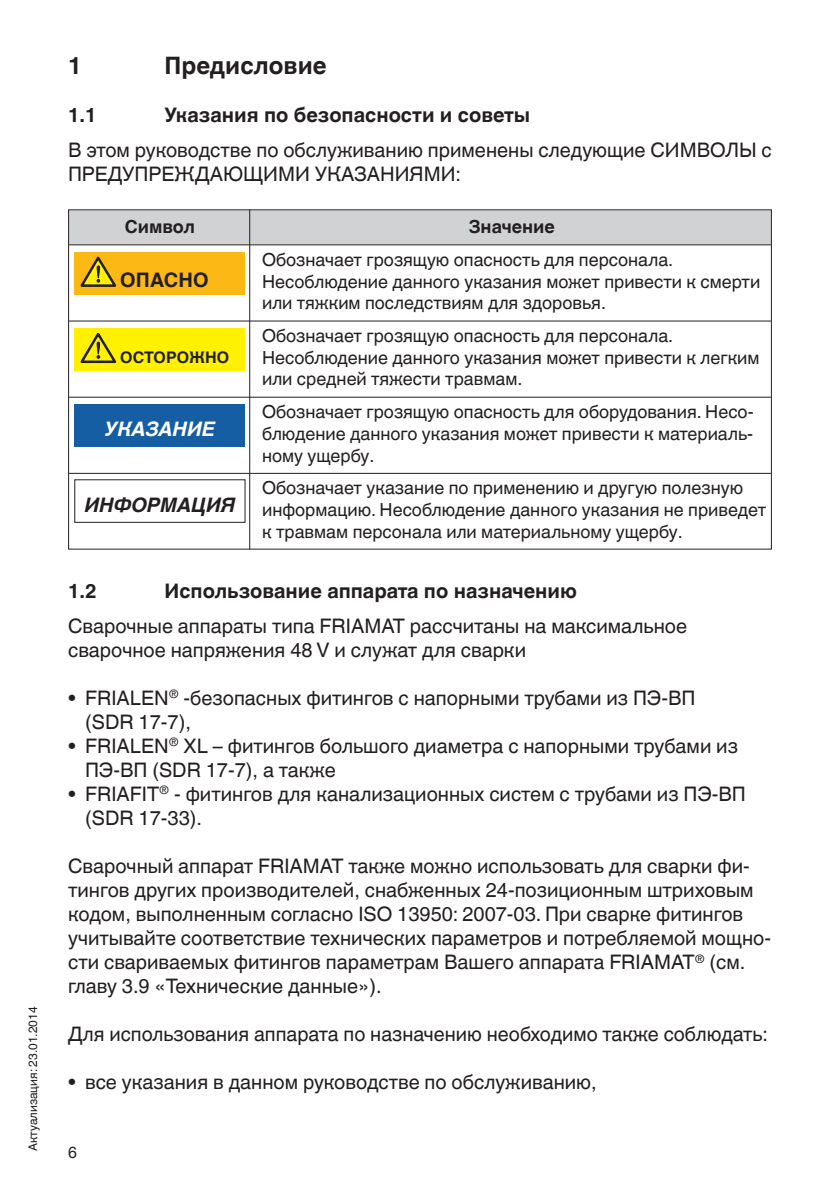
<style>
.page{position:relative;width:840px;height:1191px;background:#fff}
.page>*{position:absolute;margin:0;border:0;box-sizing:border-box;transform-origin:0 0}
.t1{font:700 24px "Helvetica World";color:#231f20}
.t2{font:20px/24px "Helvetica World";color:#231f20}
.t3{font:700 20px "Helvetica World";color:#231f20}
.t4{font:italic 700 20px "Helvetica World";color:#231f20}
.t5{font:italic 700 20px "Helvetica World";color:#fff}
.t6{font:18px/21.6px "Helvetica World";color:#231f20}
.t7{font:700 18px "Helvetica World";color:#231f20}
.t8{font:700 16px "Helvetica World";letter-spacing:.01em;color:#231f20}
.t9{font:16px "Helvetica Neue";color:#231f20}
.t10{font:12px "Helvetica World";color:#231f20}
</style>
<div class="page">
<div style="left:69px;top:210px;width:701px;height:34px;background:#d1d2d4"></div>
<hr style="left:69px;top:244px;width:701px;height:1px;background:#231f20">
<hr style="left:69px;top:320px;width:701px;height:1px;background:#231f20">
<hr style="left:69px;top:397px;width:701px;height:1px;background:#231f20">
<hr style="left:69px;top:473px;width:701px;height:1px;background:#231f20">
<div style="left:75px;top:252px;width:170px;height:42px;background:#fcb814"></div>
<svg style="left:80px;top:256px;width:36px;height:31px"></svg>
<div style="left:75px;top:328px;width:170px;height:42px;background:#fff101"></div>
<svg style="left:80px;top:333px;width:36px;height:30px"></svg>
<div style="left:75px;top:404px;width:170px;height:42px;background:#165ea4"></div>
<div style="left:74px;top:479px;width:171px;height:44px;border:1px solid #231f20"></div>
<hr style="left:249px;top:209px;width:1px;height:340px;background:#231f20">
<p class="t10" style="left:26px;top:1151px;width:146px;rotate:-90deg">Актуализация: 23.01.2014</p>
<p class="t1" style="left:68px;top:52px;width:15px">1</p>
<p class="t1" style="left:164px;top:52px;width:163px">Предисловие</p>
<p class="t3" style="left:68px;top:103px;width:30px">1.1</p>
<p class="t3" style="left:164px;top:103px;width:367px">Указания по безопасности и советы</p>
<p class="t2" style="left:68px;top:138px;width:704px">В этом руководстве по обслуживанию применены следующие СИМВОЛЫ с<br>ПРЕДУПРЕЖДАЮЩИМИ УКАЗАНИЯМИ:</p>
<p class="t7" style="left:125px;top:216px;width:72px">Символ</p>
<p class="t7" style="left:468px;top:216px;width:88px">Значение</p>
<p class="t3" style="left:120px;top:268px;width:90px">ОПАСНО</p>
<p class="t6" style="left:262px;top:249px;width:499px">Обозначает грозящую опасность для персонала.<br>Несоблюдение данного указания может привести к смерти или тяжким последствиям для здоровья.</p>
<p class="t8" style="left:120px;top:348px;width:110px">ОСТОРОЖНО</p>
<p class="t5" style="left:105px;top:417px;width:112px">УКАЗАНИЕ</p>
<p class="t4" style="left:84px;top:494px;width:152px">ИНФОРМАЦИЯ</p>
<p class="t6" style="left:262px;top:325px;width:498px">Обозначает грозящую опасность для персонала.<br>Несоблюдение данного указания может привести к легким или средней тяжести травмам.</p>
<p class="t6" style="left:262px;top:401px;width:493px;text-align:justify">Обозначает грозящую опасность для оборудования. Несо&shy;блюдение данного указания может привести к материаль&shy;ному ущербу.</p>
<p class="t6" style="left:262px;top:477px;width:505px">Обозначает указание по применению и другую полезную информацию. Несоблюдение данного указания не приведет к травмам персонала или материальному ущербу.</p>
<p class="t3" style="left:68px;top:579px;width:30px">1.2</p>
<p class="t3" style="left:164px;top:579px;width:413px">Использование аппарата по назначению</p>
<p class="t2" style="left:68px;top:614px;width:620px">Сварочные аппараты типа FRIAMAT рассчитаны на максимальное сварочное напряжения 48 V и служат для сварки</p>
<p class="t2" style="left:85px;top:686px;width:611px;text-indent:-17px">• FRIALEN<sup>®</sup> -безопасных фитингов с напорными трубами из ПЭ-ВП (SDR 17-7),</p>
<p class="t2" style="left:85px;top:734px;width:654px;text-indent:-17px">• FRIALEN<sup>®</sup> XL – фитингов большого диаметра с напорными трубами из<br>ПЭ-ВП (SDR 17-7), а также</p>
<p class="t2" style="left:85px;top:782px;width:661px;text-indent:-17px">• FRIAFIT<sup>®</sup> - фитингов для канализационных систем с трубами из ПЭ-ВП (SDR 17-33).</p>
<p class="t2" style="left:68px;top:854px;width:704px">Сварочный аппарат FRIAMAT также можно использовать для сварки фи&shy;тингов других производителей, снабженных 24-позиционным штриховым кодом, выполненным согласно ISO 13950: 2007-03. При сварке фитингов учитывайте соответствие технических параметров и потребляемой мощно&shy;сти свариваемых фитингов параметрам Вашего аппарата FRIAMAT<sup>®</sup> (см. главу 3.9 «Технические данные»).</p>
<p class="t2" style="left:68px;top:1022px;width:701px">Для использования аппарата по назначению необходимо также соблюдать:</p>
<p class="t2" style="left:68px;top:1070px;width:530px">• все указания в данном руководстве по обслуживанию,</p>
<p class="t9" style="left:68px;top:1143px;width:10px">6</p>
</div>
